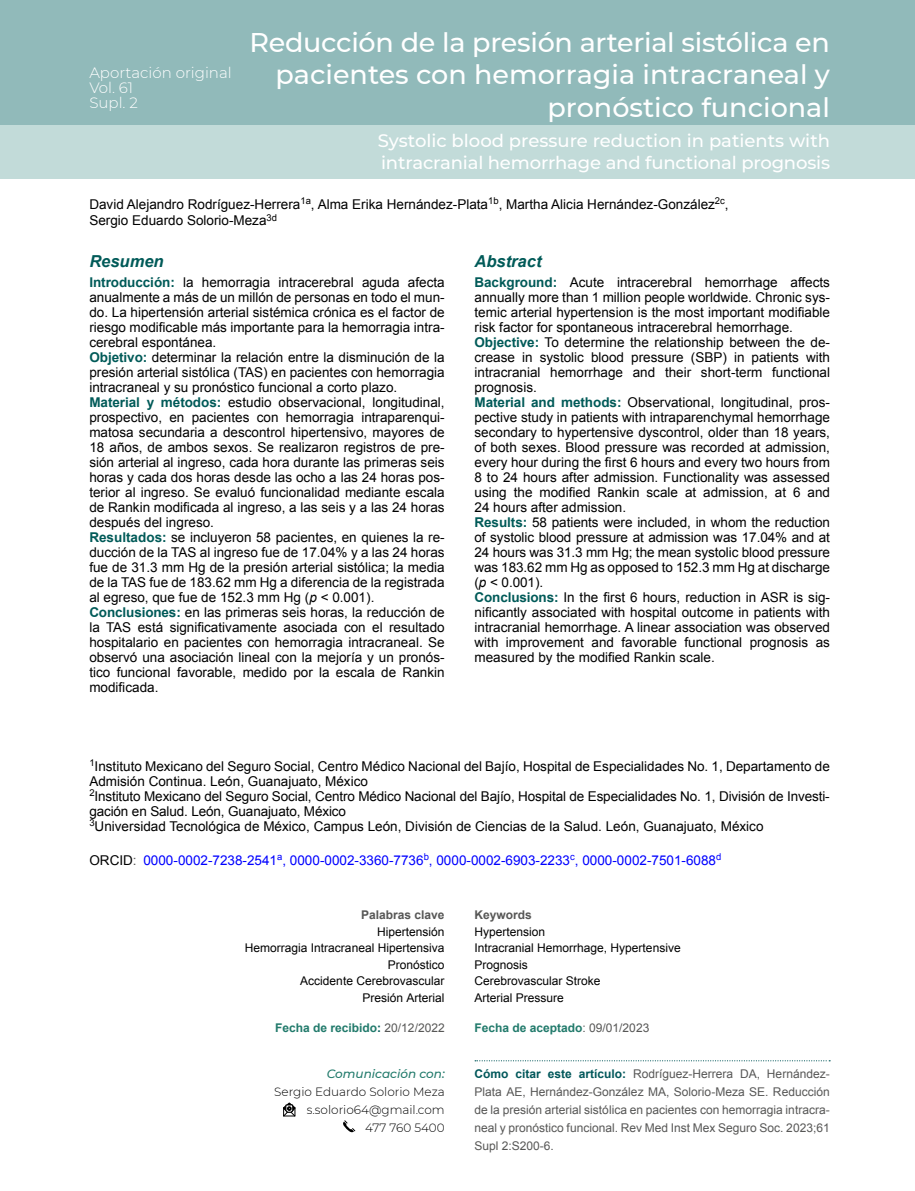
<style>
.page{position:relative;width:915px;height:1191px;background:#fff}
.page>*{position:absolute;margin:0;border:0;box-sizing:border-box;transform-origin:0 0}
.t1{font:500 27px/32.4px "Montserrat";letter-spacing:-.005em;color:#fff;text-align:right}
.t2{font:500 18px/21.6px "Montserrat";letter-spacing:-.005em;color:#fff}
.t3{font:italic 700 16.5px "Arial";color:#005a58}
.t4{font:300 15px/15px "Montserrat";color:#fff}
.t5{font:13.5px/15px "Arial";color:#000}
.t6{font:13.5px "Arial";color:#00f}
.t7{font:12px/18px "Arial";color:#575756;text-align:justify}
.t8{font:12px/16.5px "Arial";color:#000}
.t9{font:300 12px/18px "Montserrat";color:#000;text-align:right}
.t10{font:700 12px "Arial";color:#217a6b}
.t11{font:700 12px "Arial";color:#575756}
.t12{font:italic 500 12px "Montserrat";color:#217a6b}
.s1{font-weight:700;color:#005a58}
.s2{font-style:italic}
.s3{color:#000}
.s4{color:#575756}
.s5{color:#005a58}
.s6{font-weight:400;color:#575756}
.s7{font-weight:700;color:#01575a}
</style>
<div class="page">
<div style="left:0;top:0;width:914px;height:125px;background:#91baba"></div>
<div style="left:0;top:125px;width:914px;height:54px;background:#c2dbd9"></div>
<svg style="left:475px;top:1060px;width:354px;height:1px"></svg>
<svg style="left:283px;top:1102px;width:13px;height:15px"></svg>
<svg style="left:343px;top:1120px;width:13px;height:13px"></svg>
<p class="t4" style="left:89px;top:64px;width:144px">Aportación original<br>Vol. 61<br>Supl. 2</p>
<h1 class="t1" style="left:249px;top:25px;width:582px">Reducción de la presión arterial sistólica en pacientes con hemorragia intracraneal y pronóstico funcional</h1>
<h2 class="t2" style="left:378px;top:129px;width:453px">Systolic blood pressure reduction in patients with intracranial hemorrhage and functional prognosis</h2>
<p class="t5" style="left:89px;top:196px;width:640px;line-height:16.5px">David Alejandro Rodríguez-Herrera<sup>1a</sup>, Alma Erika Hernández-Plata<sup>1b</sup>, Martha Alicia Hernández-González<sup>2c</sup>,<br>Sergio Eduardo Solorio-Meza<sup>3d</sup></p>
<p class="t3" style="left:89px;top:251px;width:76px">Resumen</p>
<p class="t3" style="left:474px;top:251px;width:68px">Abstract</p>
<p class="t5" style="left:474px;top:275px;width:357px"><span class="s1">Background:</span> Acute intracerebral hemorrhage affects annually more than 1 million people worldwide. Chronic sys&shy;temic arterial hypertension is the most important modifiable risk factor for spontaneous intracerebral hemorrhage.<br><span class="s1">Objective:</span> To determine the relationship between the de&shy;crease in systolic blood pressure (SBP) in patients with intracranial hemorrhage and their short-term functional prognosis.<br><span class="s1">Material and methods:</span> Observational, longitudinal, pros&shy;pective study in patients with intraparenchymal hemorrhage secondary to hypertensive dyscontrol, older than 18 years, of both sexes. Blood pressure was recorded at admission, every hour during the first 6 hours and every two hours from 8 to 24 hours after admission. Functionality was assessed using the modified Rankin scale at admission, at 6 and 24 hours after admission.<br><span class="s1">Results:</span> 58 patients were included, in whom the reduction of systolic blood pressure at admission was 17.04% and at 24 hours was 31.3 mm Hg; the mean systolic blood pressure was 183.62 mm Hg as opposed to 152.3 mm Hg at discharge (<span class="s2">p</span> &lt; 0.001).<br><span class="s1">Conclusions:</span> In the first 6 hours, reduction in ASR is sig&shy;nificantly associated with hospital outcome in patients with intracranial hemorrhage. A linear association was observed with improvement and favorable functional prognosis as measured by the modified Rankin scale.</p>
<p class="t5" style="left:89px;top:275px;width:357px"><span class="s1">Introducción:</span> la hemorragia intracerebral aguda afecta anualmente a más de un millón de personas en todo el mun&shy;do. La hipertensión arterial sistémica crónica es el factor de riesgo modificable más importante para la hemorragia intra&shy;cerebral espontánea.<br><span class="s1">Objetivo:</span> determinar la relación entre la disminución de la presión arterial sistólica (TAS) en pacientes con hemorragia intracraneal y su pronóstico funcional a corto plazo.<br><span class="s1">Material y métodos:</span> estudio observacional, longitudinal, prospectivo, en pacientes con hemorragia intraparenqui&shy;matosa secundaria a descontrol hipertensivo, mayores de 18 años, de ambos sexos. Se realizaron registros de pre&shy;sión arterial al ingreso, cada hora durante las primeras seis horas y cada dos horas desde las ocho a las 24 horas pos&shy;terior al ingreso. Se evaluó funcionalidad mediante escala de Rankin modificada al ingreso, a las seis y a las 24 horas después del ingreso.<br><span class="s1">Resultados:</span> se incluyeron 58 pacientes, en quienes la re&shy;ducción de la TAS al ingreso fue de 17.04% y a las 24 horas fue de 31.3 mm Hg de la presión arterial sistólica; la media de la TAS fue de 183.62 mm Hg a diferencia de la registrada al egreso, que fue de 152.3 mm Hg (<span class="s2">p</span> &lt; 0.001).<br><span class="s1">Conclusiones:</span> en las primeras seis horas, la reducción de la TAS está significativamente asociada con el resultado hospitalario en pacientes con hemorragia intracraneal. Se observó una asociación lineal con la mejoría y un pronós&shy;tico funcional favorable, medido por la escala de Rankin modificada.</p>
<p class="t5" style="left:89px;top:758px;width:741px"><sup>1</sup>Instituto Mexicano del Seguro Social, Centro Médico Nacional del Bajío, Hospital de Especialidades No. 1, Departamento de Admisión Continua. León, Guanajuato, México<br><sup>2</sup>Instituto Mexicano del Seguro Social, Centro Médico Nacional del Bajío, Hospital de Especialidades No. 1, División de Investi&shy;gación en Salud. León, Guanajuato, México<br><sup>3</sup>Universidad Tecnológica de México, Campus León, División de Ciencias de la Salud. León, Guanajuato, México</p>
<p class="t6" style="left:89px;top:851px;width:633px"><span class="s3">ORCID</span><span class="s4">:</span> 0000-0002-7238-2541<sup>a</sup>, 0000-0002-3360-7736<sup>b</sup>, 0000-0002-6903-2233<sup>c</sup>, 0000-0002-7501-6088<sup>d</sup></p>
<p class="t11" style="left:361px;top:907px;width:85px">Palabras clave</p>
<p class="t8" style="left:245px;top:923px;width:201px;text-align:right">Hipertensión<br>Hemorragia Intracraneal Hipertensiva<br>Pronóstico<br>Accidente Cerebrovascular<br>Presión Arterial</p>
<p class="t11" style="left:474px;top:907px;width:59px">Keywords</p>
<p class="t8" style="left:474px;top:923px;width:208px">Hypertension<br>Intracranial Hemorrhage, Hypertensive<br>Prognosis<br>Cerebrovascular Stroke<br>Arterial Pressure</p>
<p class="t10" style="left:275px;top:1019px;width:171px">Fecha de recibido<span class="s5">:</span> <span class="s6">20/12/2022</span></p>
<p class="t10" style="left:474px;top:1020px;width:176px">Fecha de aceptado<span class="s6">: 09/01/2023</span></p>
<p class="t12" style="left:327px;top:1065px;width:119px">Comunicación con:</p>
<p class="t9" style="left:274px;top:1082px;width:172px">Sergio Eduardo Solorio Meza s.solorio64@gmail.com<br>477 760 5400</p>
<p class="t7" style="left:474px;top:1064px;width:356px"><span class="s7">Cómo citar este artículo:</span> Rodríguez-Herrera DA, Hernández-Plata AE, Hernández-González MA, Solorio-Meza SE. Reducción de la presión arterial sistólica en pacientes con hemorragia intracra&shy;neal y pronóstico funcional. Rev Med Inst Mex Seguro Soc. 2023;61<br>Supl 2:S200-6.</p>
</div>
